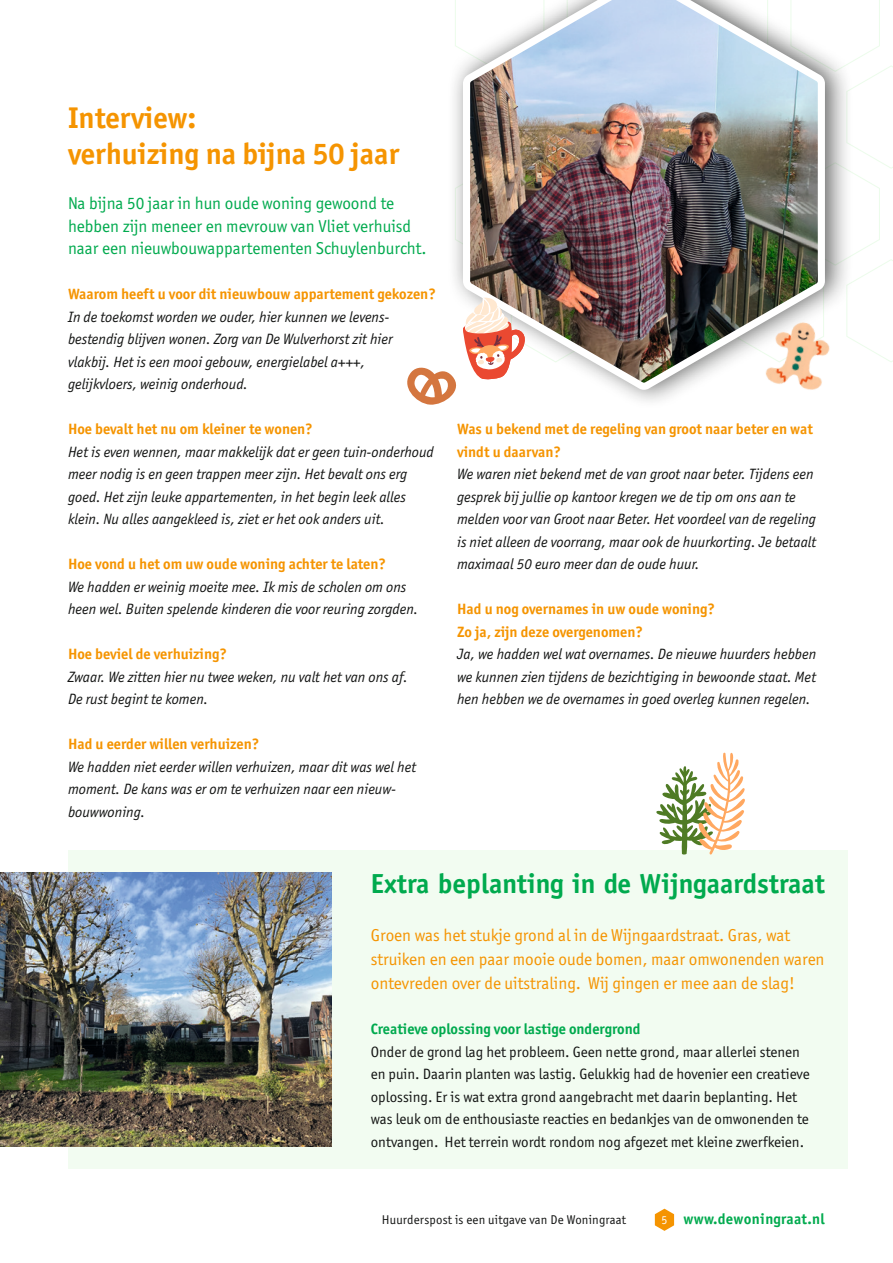
<style>
.page{position:relative;width:893px;height:1263px;background:#fff}
.page>*{position:absolute;margin:0;border:0;box-sizing:border-box;transform-origin:0 0}
.t1{font:700 30px/36px "Officina San ITC";color:#f59401}
.t2{font:700 27.6px "Officina Sans LT";color:#00aa4e}
.t3{font:17.25px/24px "Officina San ITC";color:#f59401}
.t4{font:17.25px/22.5px "Officina San ITC";color:#00aa4e}
.t5{font:italic 15px/22.5px "Officina San ITC";color:#131413}
.t6{font:15px/22.5px "Officina San ITC";color:#131413}
.t7{font:700 15px/22.5px "Officina San ITC";color:#f59401}
.t8{font:700 15px "Officina San ITC";color:#00aa4e}
.t9{font:700 15px "Officina Sans LT";letter-spacing:.02em;color:#00aa4e}
.t10{font:12.75px "Officina San ITC";letter-spacing:.015em;color:#131413}
.s1{font-family:"Officina San ITC";font-weight:400;font-size:12px;color:#fff}
</style>
<div class="page">
<svg style="left:655px;top:1209px;width:19px;height:22px"></svg>
<div style="left:68px;top:850px;width:780px;height:319px;background:#f2fcf1"></div>
<div style="left:447px;top:0;width:407px;height:409px;background:#131413;opacity:.65"></div>
<img style="left:458px;top:0;width:372px;height:396px">
<img style="left:0;top:872px;width:332px;height:275px">
<svg style="left:407px;top:297px;width:118px;height:108px"></svg>
<img style="left:755px;top:305px;width:93px;height:104px">
<svg style="left:656px;top:752px;width:89px;height:103px"></svg>
<h1 class="t1" style="left:68px;top:100px;width:333px">Interview:<br>verhuizing na bijna 50 jaar</h1>
<p class="t4" style="left:68px;top:192px;width:360px">Na bijna 50 jaar in hun oude woning gewoond te hebben zijn meneer en mevrouw van Vliet verhuisd naar een nieuwbouwappartementen Schuylenburcht.</p>
<p class="t7" style="left:68px;top:283px;width:369px">Waarom heeft u voor dit nieuwbouw appartement gekozen?</p>
<p class="t5" style="left:68px;top:305px;width:326px">In de toekomst worden we ouder, hier kunnen we levens&shy;bestendig blijven wonen. Zorg van De Wulverhorst zit hier vlakbij. Het is een mooi gebouw, energielabel a+++, gelijkvloers, weinig onderhoud.</p>
<p class="t7" style="left:68px;top:418px;width:246px">Hoe bevalt het nu om kleiner te wonen?</p>
<p class="t5" style="left:68px;top:440px;width:367px">Het is even wennen, maar makkelijk dat er geen tuin-onderhoud meer nodig is en geen trappen meer zijn. Het bevalt ons erg goed. Het zijn leuke appartementen, in het begin leek alles klein. Nu alles aangekleed is, ziet er het ook anders uit.</p>
<p class="t7" style="left:68px;top:553px;width:320px">Hoe vond u het om uw oude woning achter te laten?</p>
<p class="t5" style="left:68px;top:575px;width:352px">We hadden er weinig moeite mee. Ik mis de scholen om ons heen wel. Buiten spelende kinderen die voor reuring zorgden.</p>
<p class="t7" style="left:68px;top:643px;width:161px">Hoe beviel de verhuizing?</p>
<p class="t5" style="left:68px;top:665px;width:341px">Zwaar. We zitten hier nu twee weken, nu valt het van ons af.<br>De rust begint te komen.</p>
<p class="t7" style="left:68px;top:733px;width:193px">Had u eerder willen verhuizen?</p>
<p class="t5" style="left:68px;top:755px;width:350px">We hadden niet eerder willen verhuizen, maar dit was wel het moment. De kans was er om te verhuizen naar een nieuw&shy;bouwwoning.</p>
<p class="t7" style="left:457px;top:418px;width:357px">Was u bekend met de regeling van groot naar beter en wat vindt u daarvan?</p>
<p class="t5" style="left:457px;top:463px;width:361px">We waren niet bekend met de van groot naar beter. Tijdens een gesprek bij jullie op kantoor kregen we de tip om ons aan te melden voor van Groot naar Beter. Het voordeel van de regeling is niet alleen de voorrang, maar ook de huurkorting. Je betaalt maximaal 50 euro meer dan de oude huur.</p>
<p class="t7" style="left:457px;top:598px;width:259px">Had u nog overnames in uw oude woning?<br>Zo ja, zijn deze overgenomen?</p>
<p class="t5" style="left:457px;top:643px;width:361px;text-align:justify">Ja, we hadden wel wat overnames. De nieuwe huurders hebben we kunnen zien tijdens de bezichtiging in bewoonde staat. Met hen hebben we de overnames in goed overleg kunnen regelen.</p>
<h2 class="t2" style="left:371px;top:866px;width:456px">Extra beplanting in de Wijngaardstraat</h2>
<p class="t3" style="left:371px;top:923px;width:455px">Groen was het stukje grond al in de Wijngaardstraat. Gras, wat struiken en een paar mooie oude bomen, maar omwonenden waren ontevreden over de uitstraling. Wij gingen er mee aan de slag!</p>
<p class="t8" style="left:371px;top:1020px;width:271px">Creatieve oplossing voor lastige ondergrond</p>
<p class="t6" style="left:371px;top:1040px;width:440px">Onder de grond lag het probleem. Geen nette grond, maar allerlei stenen en puin. Daarin planten was lastig. Gelukkig had de hovenier een creatieve oplossing. Er is wat extra grond aangebracht met daarin beplanting. Het was leuk om de enthousiaste reacties en bedankjes van de omwonenden te ontvangen. Het terrein wordt rondom nog afgezet met kleine zwerfkeien.</p>
<p class="t10" style="left:382px;top:1212px;width:246px">Huurderspost is een uitgave van De Woningraat</p>
<p class="t9" style="left:662px;top:1209px;width:165px"><span class="s1">5</span> www.dewoningraat.nl</p>
</div>
